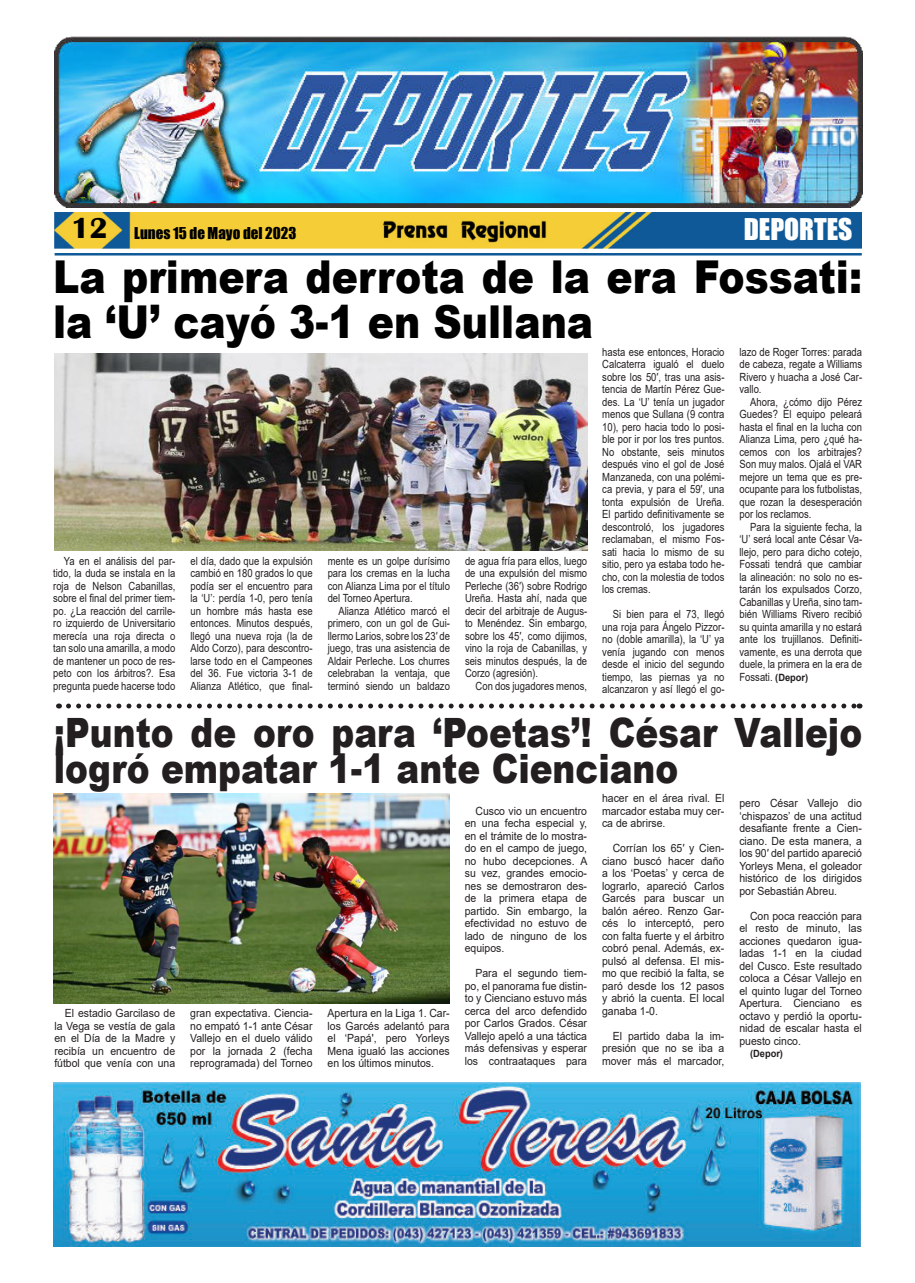
<style>
.page{position:relative;width:915px;height:1283px;background:#fff}
.page>*{position:absolute;margin:0;border:0;box-sizing:border-box;transform-origin:0 0}
.t1{font:900 45.38px/45px "Arial";color:#000;scale:.87 1}
.t2{font:900 40.38px/36.2px "Arial";color:#231f20;scale:.85 1}
.t3{font:27.5px "Impact";color:#fff}
.t4{font:15px "Impact";color:#000}
.t5{font:11.25px/12.5px "Arial";color:#231f20;text-align:justify;scale:.84 1}
.t6{font:11.25px/12.5px "Arial";color:#231f20;text-align:justify;scale:.93 1}
.t7{font:700 10px "Arial";color:#231f20;scale:.93 1}
.s1{font-family:"Britannic";font-weight:700;font-size:30px}
.s2{font-weight:700;font-size:10px}
</style>
<div class="page">
<img style="left:55px;top:212px;width:806px;height:36px">
<hr style="left:55px;top:253px;width:806px;height:2px;background:#0f5998">
<img style="left:379px;top:217px;width:170px;height:26px">
<img style="left:55px;top:37px;width:806px;height:170px">
<svg style="left:68px;top:703px;width:791px;height:5px"></svg>
<img style="left:54px;top:353px;width:533px;height:198px">
<img style="left:53px;top:1082px;width:806px;height:164px">
<img style="left:54px;top:794px;width:395px;height:210px">
<h3 class="t4" style="left:71px;top:227px;width:226px"><span class="s1">12</span> Lunes 15 de Mayo del 2023</h3>
<h3 class="t3" style="left:743px;top:218px;width:110px">DEPORTES</h3>
<h1 class="t1" style="left:53px;top:258px;width:931px">La primera derrota de la era Fossati: la ‘U’ cayó 3-1 en Sullana</h1>
<p class="t5" style="left:739px;top:346px;width:147px">lazo de Roger Torres: parada de cabeza, regate a Williams Rivero y huacha a José Car&shy;vallo.</p>
<p class="t5" style="left:739px;top:396px;width:147px;text-indent:11px">Ahora, ¿cómo dijo Pérez Guedes? El equipo peleará hasta el final en la lucha con Alianza Lima, pero ¿qué ha&shy;cemos con los arbitrajes?<br>Son muy malos. Ojalá el VAR mejore un tema que es pre&shy;ocupante para los futbolistas, que rozan la desesperación por los reclamos.</p>
<p class="t5" style="left:739px;top:521px;width:147px;text-indent:11px">Para la siguiente fecha, la ‘U’ será local ante César Va&shy;llejo, pero para dicho cotejo, Fossati tendrá que cambiar la alineación: no solo no es&shy;tarán los expulsados Corzo, Cabanillas y Ureña, sino tam&shy;bién Williams Rivero recibió su quinta amarilla y no estará ante los trujillanos. Definiti&shy;vamente, es una derrota que duele, la primera en la era de Fossati. <span class="s2">(Depor)</span></p>
<h2 class="t2" style="left:54px;top:718px;width:952px">¡Punto de oro para ‘Poetas’! César Vallejo logró empatar 1-1 ante Cienciano</h2>
<p class="t5" style="left:602px;top:346px;width:147px">hasta ese entonces, Horacio Calcaterra igualó el duelo sobre los 50′, tras una asis&shy;tencia de Martín Pérez Gue&shy;des. La ‘U’ tenía un jugador menos que Sullana (9 contra 10), pero hacia todo lo posi&shy;ble por ir por los tres puntos.<br>No obstante, seis minutos después vino el gol de José Manzaneda, con una polémi&shy;ca previa, y para el 59′, una tonta expulsión de Ureña.<br>El partido definitivamente se descontroló, los jugadores reclamaban, el mismo Fos&shy;sati hacia lo mismo de su sitio, pero ya estaba todo he&shy;cho, con la molestia de todos los cremas.</p>
<p class="t5" style="left:602px;top:609px;width:147px;text-indent:11px">Si bien para el 73, llegó una roja para Ángelo Pizzor&shy;no (doble amarilla), la ‘U’ ya venía jugando con menos desde el inicio del segundo tiempo, las piernas ya no alcanzaron y así llegó el go-</p>
<p class="t5" style="left:465px;top:555px;width:147px">de agua fría para ellos, luego de una expulsión del mismo Perleche (36′) sobre Rodrigo Ureña. Hasta ahí, nada que decir del arbitraje de Augus&shy;to Menéndez. Sin embargo, sobre los 45′, como dijimos, vino la roja de Cabanillas, y seis minutos después, la de Corzo (agresión).</p>
<p class="t5" style="left:475px;top:680px;width:134px">Con dos jugadores menos,</p>
<p class="t5" style="left:53px;top:555px;width:147px;text-indent:11px">Ya en el análisis del par&shy;tido, la duda se instala en la roja de Nelson Cabanillas, sobre el final del primer tiem&shy;po. ¿La reacción del carrile&shy;ro izquierdo de Universitario merecía una roja directa o tan solo una amarilla, a modo de mantener un poco de res&shy;peto con los árbitros?. Esa pregunta puede hacerse todo</p>
<p class="t5" style="left:190px;top:555px;width:147px">el día, dado que la expulsión cambió en 180 grados lo que podía ser el encuentro para la ‘U’: perdía 1-0, pero tenía un hombre más hasta ese entonces. Minutos después, llegó una nueva roja (la de Aldo Corzo), para descontro&shy;larse todo en el Campeones del 36. Fue victoria 3-1 de Alianza Atlético, que final-</p>
<p class="t5" style="left:327px;top:555px;width:147px">mente es un golpe durísimo para los cremas en la lucha con Alianza Lima por el título del Torneo Apertura.</p>
<p class="t5" style="left:327px;top:605px;width:147px;text-indent:11px">Alianza Atlético marcó el primero, con un gol de Gui&shy;llermo Larios, sobre los 23′ de juego, tras una asistencia de Aldair Perleche. Los churres celebraban la ventaja, que terminó siendo un baldazo</p>
<p class="t6" style="left:54px;top:1008px;width:131px;text-indent:11px">El estadio Garcilaso de la Vega se vestía de gala en el Día de la Madre y recibía un encuentro de fútbol que venía con una</p>
<p class="t6" style="left:190px;top:1008px;width:133px">gran expectativa. Ciencia&shy;no empató 1-1 ante César Vallejo en el duelo válido por la jornada 2 (fecha reprogramada) del Torneo</p>
<p class="t6" style="left:327px;top:1008px;width:133px">Apertura en la Liga 1. Car&shy;los Garcés adelantó para el ‘Papá', pero Yorleys Mena igualó las acciones en los últimos minutos.</p>
<p class="t6" style="left:464px;top:805px;width:133px;text-indent:11px">Cusco vio un encuentro en una fecha especial y, en el trámite de lo mostra&shy;do en el campo de juego, no hubo decepciones. A su vez, grandes emocio&shy;nes se demostraron des&shy;de la primera etapa de partido. Sin embargo, la efectividad no estuvo de lado de ninguno de los equipos.</p>
<p class="t6" style="left:464px;top:968px;width:133px;text-indent:11px">Para el segundo tiem&shy;po, el panorama fue distin&shy;to y Cienciano estuvo más cerca del arco defendido por Carlos Grados. César Vallejo apeló a una táctica más defensivas y esperar los contraataques para</p>
<p class="t6" style="left:602px;top:793px;width:133px">hacer en el área rival. El marcador estaba muy cer&shy;ca de abrirse.</p>
<p class="t6" style="left:602px;top:842px;width:133px;text-indent:11px">Corrían los 65′ y Cien&shy;ciano buscó hacer daño a los ‘Poetas’ y cerca de lograrlo, apareció Carlos Garcés para buscar un balón aéreo. Renzo Gar&shy;cés lo interceptó, pero con falta fuerte y el árbitro cobró penal. Además, ex&shy;pulsó al defensa. El mis&shy;mo que recibió la falta, se paró desde los 12 pasos y abrió la cuenta. El local ganaba 1-0.</p>
<p class="t6" style="left:602px;top:1030px;width:133px;text-indent:11px">El partido daba la im&shy;presión que no se iba a mover más el marcador,</p>
<p class="t6" style="left:739px;top:798px;width:133px">pero César Vallejo dio ‘chispazos’ de una actitud desafiante frente a Cien&shy;ciano. De esta manera, a los 90′ del partido apareció Yorleys Mena, el goleador histórico de los dirigidos por Sebastián Abreu.</p>
<p class="t6" style="left:739px;top:910px;width:133px;text-indent:11px">Con poca reacción para el resto de minuto, las acciones quedaron igua&shy;ladas 1-1 en la ciudad del Cusco. Este resultado coloca a César Vallejo en el quinto lugar del Torneo Apertura. Cienciano es octavo y perdió la oportu&shy;nidad de escalar hasta el puesto cinco.</p>
<p class="t7" style="left:749px;top:1050px;width:37px">(Depor)</p>
</div>
